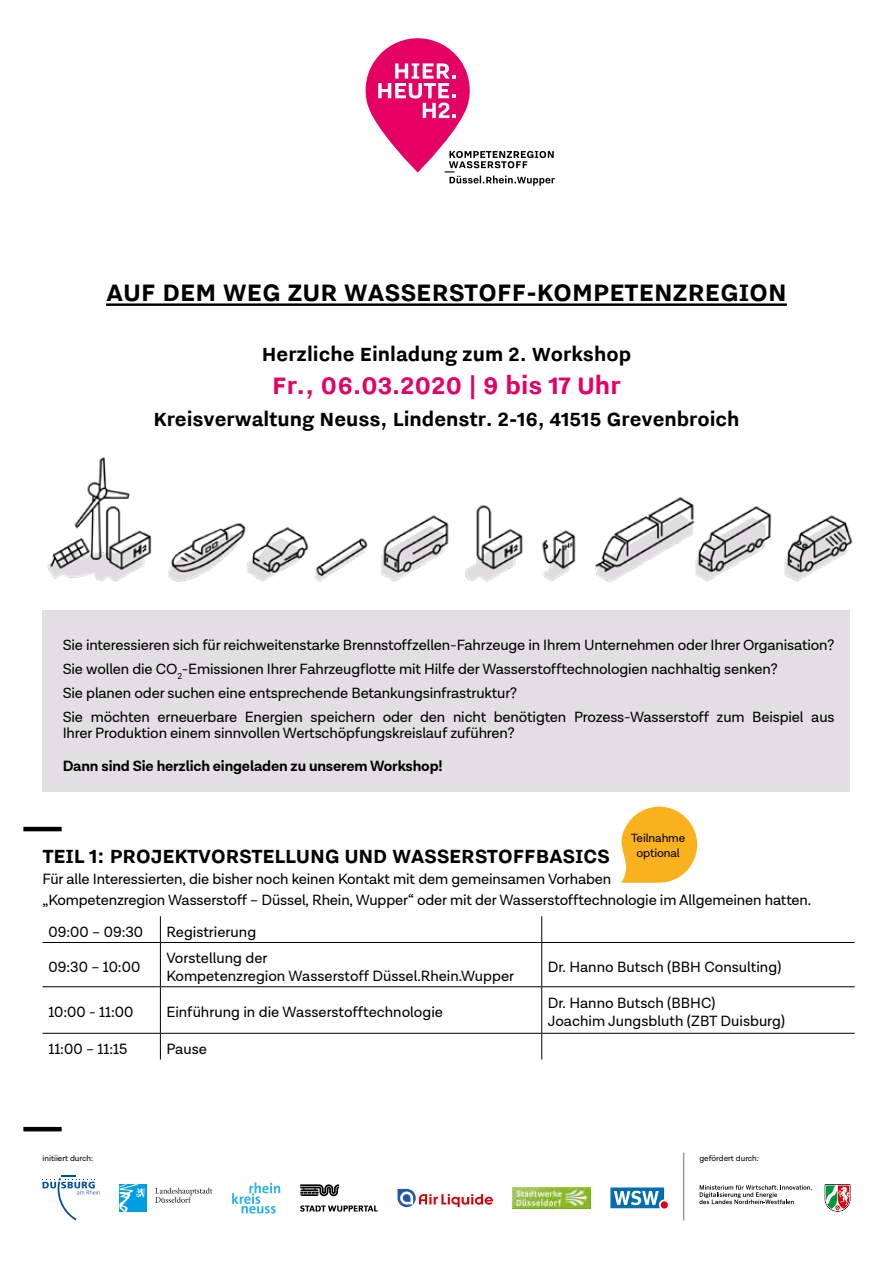
<style>
.page{position:relative;width:893px;height:1263px;background:#fff}
.page>*{position:absolute;margin:0;border:0;box-sizing:border-box;transform-origin:0 0}
.t1{font:700 30px "Nitti Grotesk";color:#000}
.t2{font:700 30px "Nitti Grotesk";color:#e50063}
.t3{font:700 24px "Nitti Grotesk";color:#000}
.t4{font:15px/24px "Lota Grotesque";letter-spacing:-.01em;color:#000}
.t5{font:700 15px "Lota Grotesque";letter-spacing:-.01em;color:#000}
.t6{font:12px/15px "Lota Grotesque";letter-spacing:-.01em;color:#000;text-align:center}
.t7{font:8.25px "Lota Grotesque";color:#000}
</style>
<div class="page">
<svg style="left:366px;top:38px;width:189px;height:148px"></svg>
<hr style="left:106px;top:303px;width:681px;height:3px;background:#000">
<img style="left:381px;top:515px;width:68px;height:67px">
<img style="left:47px;top:457px;width:105px;height:125px">
<img style="left:465px;top:505px;width:58px;height:77px">
<img style="left:595px;top:497px;width:95px;height:85px">
<img style="left:542px;top:530px;width:34px;height:52px">
<img style="left:690px;top:502px;width:82px;height:80px">
<img style="left:784px;top:515px;width:69px;height:67px">
<img style="left:315px;top:538px;width:53px;height:44px">
<img style="left:250px;top:527px;width:59px;height:55px">
<img style="left:168px;top:523px;width:82px;height:59px">
<img style="left:513px;top:1187px;width:78px;height:21px">
<svg style="left:300px;top:1184px;width:78px;height:27px"></svg>
<svg style="left:43px;top:1175px;width:57px;height:45px"></svg>
<svg style="left:397px;top:1189px;width:96px;height:18px"></svg>
<svg style="left:155px;top:1187px;width:57px;height:16px"></svg>
<div style="left:120px;top:1184px;width:27px;height:28px;background:#009ee3"></div>
<svg style="left:120px;top:1184px;width:25px;height:28px"></svg>
<svg style="left:232px;top:1182px;width:48px;height:31px"></svg>
<div style="left:661px;top:1201px;width:7px;height:7px;background:#e3000b;border-radius:50%"></div>
<svg style="left:610px;top:1187px;width:54px;height:21px"></svg>
<svg style="left:825px;top:1184px;width:25px;height:27px"></svg>
<svg style="left:699px;top:1185px;width:113px;height:19px"></svg>
<hr style="left:683px;top:1153px;width:1px;height:67px;background:#6e6e6e">
<div style="left:43px;top:610px;width:807px;height:182px;background:#e2dfe2"></div>
<svg style="left:160px;top:916px;width:1px;height:26px"></svg>
<svg style="left:541px;top:916px;width:1px;height:26px"></svg>
<hr style="left:43px;top:942px;width:117px;height:1px;background:#000">
<hr style="left:160px;top:942px;width:382px;height:1px;background:#000">
<hr style="left:160px;top:943px;width:1px;height:43px;background:#000">
<hr style="left:542px;top:942px;width:313px;height:1px;background:#000">
<hr style="left:541px;top:943px;width:1px;height:43px;background:#000">
<hr style="left:43px;top:986px;width:117px;height:1px;background:#000">
<hr style="left:160px;top:986px;width:382px;height:1px;background:#000">
<hr style="left:160px;top:987px;width:1px;height:46px;background:#000">
<hr style="left:542px;top:986px;width:313px;height:1px;background:#000">
<hr style="left:541px;top:987px;width:1px;height:46px;background:#000">
<hr style="left:43px;top:1033px;width:117px;height:1px;background:#000">
<hr style="left:160px;top:1033px;width:382px;height:1px;background:#000">
<svg style="left:160px;top:1034px;width:1px;height:25px"></svg>
<hr style="left:542px;top:1033px;width:313px;height:1px;background:#000">
<svg style="left:541px;top:1034px;width:1px;height:25px"></svg>
<hr style="left:23px;top:1127px;width:39px;height:4px;background:#000">
<svg style="left:621px;top:807px;width:76px;height:76px"></svg>
<hr style="left:23px;top:827px;width:39px;height:4px;background:#000">
<h1 class="t1" style="left:106px;top:275px;width:682px">AUF DEM WEG ZUR WASSERSTOFF-KOMPETENZREGION</h1>
<h2 class="t3" style="left:262px;top:341px;width:371px">Herzliche Einladung zum 2. Workshop</h2>
<h1 class="t2" style="left:272px;top:368px;width:350px">Fr., 06.03.2020 | 9 bis 17 Uhr</h1>
<h2 class="t3" style="left:153px;top:405px;width:588px">Kreisverwaltung Neuss, Lindenstr. 2-16, 41515 Grevenbroich</h2>
<p class="t4" style="left:63px;top:633px;width:773px">Sie interessieren sich für reichweitenstarke Brennstoffzellen-Fahrzeuge in Ihrem Unternehmen oder Ihrer Organisation?<br>Sie wollen die CO<sub>2</sub>-Emissionen Ihrer Fahrzeugflotte mit Hilfe der Wasserstofftechnologien nachhaltig senken?<br>Sie planen oder suchen eine entsprechende Betankungsinfrastruktur?<br>Sie möchten erneuerbare Energien speichern oder den nicht benötigten Prozess-Wasserstoff zum Beispiel aus</p>
<p class="t4" style="left:63px;top:722px;width:453px">Ihrer Produktion einem sinnvollen Wertschöpfungskreislauf zuführen?</p>
<p class="t5" style="left:63px;top:757px;width:381px">Dann sind Sie herzlich eingeladen zu unserem Workshop!</p>
<p class="t6" style="left:631px;top:830px;width:56px">Teilnahme optional</p>
<h2 class="t3" style="left:43px;top:843px;width:569px">TEIL 1: PROJEKTVORSTELLUNG UND WASSERSTOFFBASICS</h2>
<p class="t4" style="left:43px;top:869px;width:770px;line-height:21px">Für alle Interessierten, die bisher noch keinen Kontakt mit dem gemeinsamen Vorhaben<br>„Kompetenzregion Wasserstoff – Düssel, Rhein, Wupper“ oder mit der Wasserstofftechnologie im Allgemeinen hatten.</p>
<p class="t4" style="left:49px;top:920px;width:96px">09:00 – 09:30</p>
<p class="t4" style="left:166px;top:920px;width:91px">Registrierung</p>
<p class="t4" style="left:49px;top:955px;width:93px">09:30 – 10:00</p>
<p class="t4" style="left:166px;top:949px;width:349px;line-height:18px">Vorstellung der<br>Kompetenzregion Wasserstoff Düssel.Rhein.Wupper</p>
<p class="t4" style="left:548px;top:955px;width:235px">Dr. Hanno Butsch (BBH Consulting)</p>
<p class="t4" style="left:49px;top:1000px;width:86px">10:00 - 11:00</p>
<p class="t4" style="left:166px;top:1000px;width:278px">Einführung in die Wasserstofftechnologie</p>
<p class="t4" style="left:548px;top:994px;width:239px;line-height:18px">Dr. Hanno Butsch (BBHC)<br>Joachim Jungsbluth (ZBT Duisburg)</p>
<p class="t4" style="left:48px;top:1037px;width:80px">11:00 – 11:15</p>
<p class="t4" style="left:166px;top:1037px;width:42px">Pause</p>
<p class="t7" style="left:43px;top:1153px;width:52px">initiiert durch:</p>
<p class="t7" style="left:699px;top:1153px;width:61px">gefördert durch:</p>
</div>
